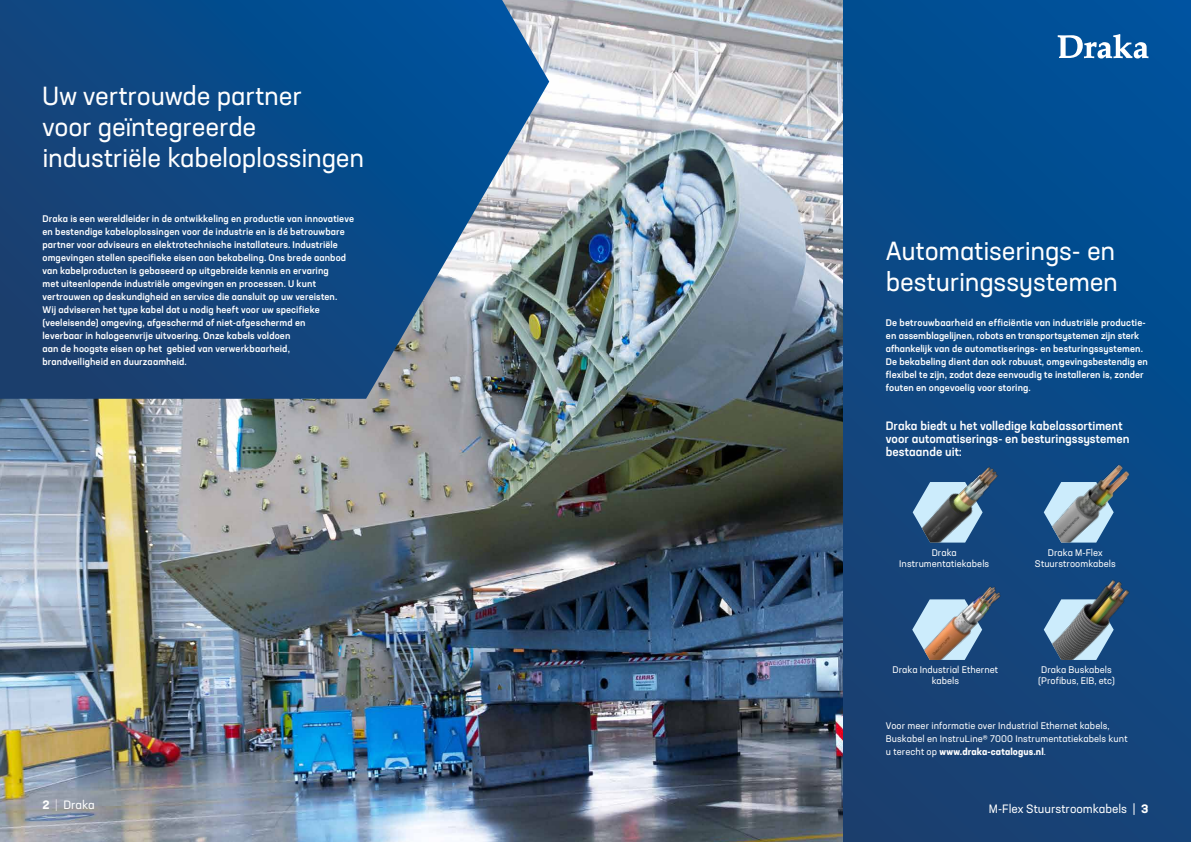
<style>
.page{position:relative;width:1191px;height:842px;background:#fff}
.page>*{position:absolute;margin:0;border:0;box-sizing:border-box;transform-origin:0 0}
.t1{font:26px/31px "Neusa Next Std";letter-spacing:-.01em;color:#fff}
.t2{font:500 12px/13px "Neusa Next Std";color:#fff}
.t3{font:12px "Neusa Next Std";letter-spacing:-.005em;color:#fff}
.t4{font:500 9.5px/13px "Neusa Next Std";letter-spacing:.01em;color:#fff}
.t5{font:9.5px/11px "Neusa Next Std";letter-spacing:.005em;color:#fff;text-align:center}
.s1{font-weight:700}
.s2{font-weight:300}
</style>
<div class="page">
<img style="left:0;top:0;width:843px;height:842px">
<div style="left:843px;top:0;width:348px;height:842px;background:linear-gradient(to bottom,#005097,#1b4072)"></div>
<svg style="left:0;top:0;width:549px;height:399px;background:#215488"></svg>
<img style="left:912px;top:456px;width:105px;height:87px">
<img style="left:912px;top:573px;width:105px;height:87px">
<svg style="left:1043px;top:482px;width:5px;height:61px"></svg>
<img style="left:1048px;top:456px;width:100px;height:87px">
<svg style="left:1043px;top:599px;width:3px;height:61px"></svg>
<img style="left:1046px;top:573px;width:102px;height:87px">
<svg style="left:1057px;top:34px;width:91px;height:24px"></svg>
<h1 class="t1" style="left:43px;top:80px;width:323px">Uw vertrouwde partner<br>voor geïntegreerde industriële kabeloplossingen</h1>
<p class="t4" style="left:43px;top:212px;width:313px">Draka is een wereldleider in de ontwikkeling en productie van innovatieve en bestendige kabeloplossingen voor de industrie en is dé betrouwbare partner voor adviseurs en elektrotechnische installateurs. Industriële omgevingen stellen specifieke eisen aan bekabeling. Ons brede aanbod van kabelproducten is gebaseerd op uitgebreide kennis en ervaring<br>met uiteenlopende industriële omgevingen en processen. U kunt vertrouwen op deskundigheid en service die aansluit op uw vereisten.<br>Wij adviseren het type kabel dat u nodig heeft voor uw specifieke (veeleisende) omgeving, afgeschermd of niet-afgeschermd en<br>leverbaar in halogeenvrije uitvoering. Onze kabels voldoen<br>aan de hoogste eisen op het gebied van verwerkbaarheid, brandveiligheid en duurzaamheid.</p>
<h1 class="t1" style="left:886px;top:235px;width:234px">Automatiserings- en besturingssystemen</h1>
<p class="t4" style="left:886px;top:316px;width:264px">De betrouwbaarheid en efficiëntie van industriële productie&shy;en assemblagelijnen, robots en transportsystemen zijn sterk afhankelijk van de automatiserings- en besturingssystemen.<br>De bekabeling dient dan ook robuust, omgevingsbestendig en flexibel te zijn, zodat deze eenvoudig te installeren is, zonder fouten en ongevoelig voor storing.</p>
<p class="t2" style="left:886px;top:419px;width:245px">Draka biedt u het volledige kabelassortiment voor automatiserings- en besturingssystemen bestaande uit:</p>
<p class="t5" style="left:899px;top:547px;width:91px">Draka<br>Instrumentatiekabels</p>
<p class="t5" style="left:1035px;top:547px;width:82px">Draka M-Flex<br>Stuurstroomkabels</p>
<p class="t5" style="left:892px;top:664px;width:107px">Draka Industrial Ethernet kabels</p>
<p class="t5" style="left:1038px;top:664px;width:78px">Draka Buskabels (Profibus, EIB, etc)</p>
<p class="t5" style="left:886px;top:719px;width:243px;line-height:13px;text-align:left">Voor meer informatie over Industrial Ethernet kabels,<br>Buskabel en InstruLine® 7000 Instrumentatiekabels kunt u terecht op <span class="s1">www.draka-catalogus.nl</span>.</p>
<p class="t3" style="left:43px;top:798px;width:54px"><span class="s1">2</span> <span class="s2">|</span> Draka</p>
<p class="t3" style="left:989px;top:801px;width:161px">M-Flex Stuurstroomkabels | <span class="s1">3</span></p>
</div>
